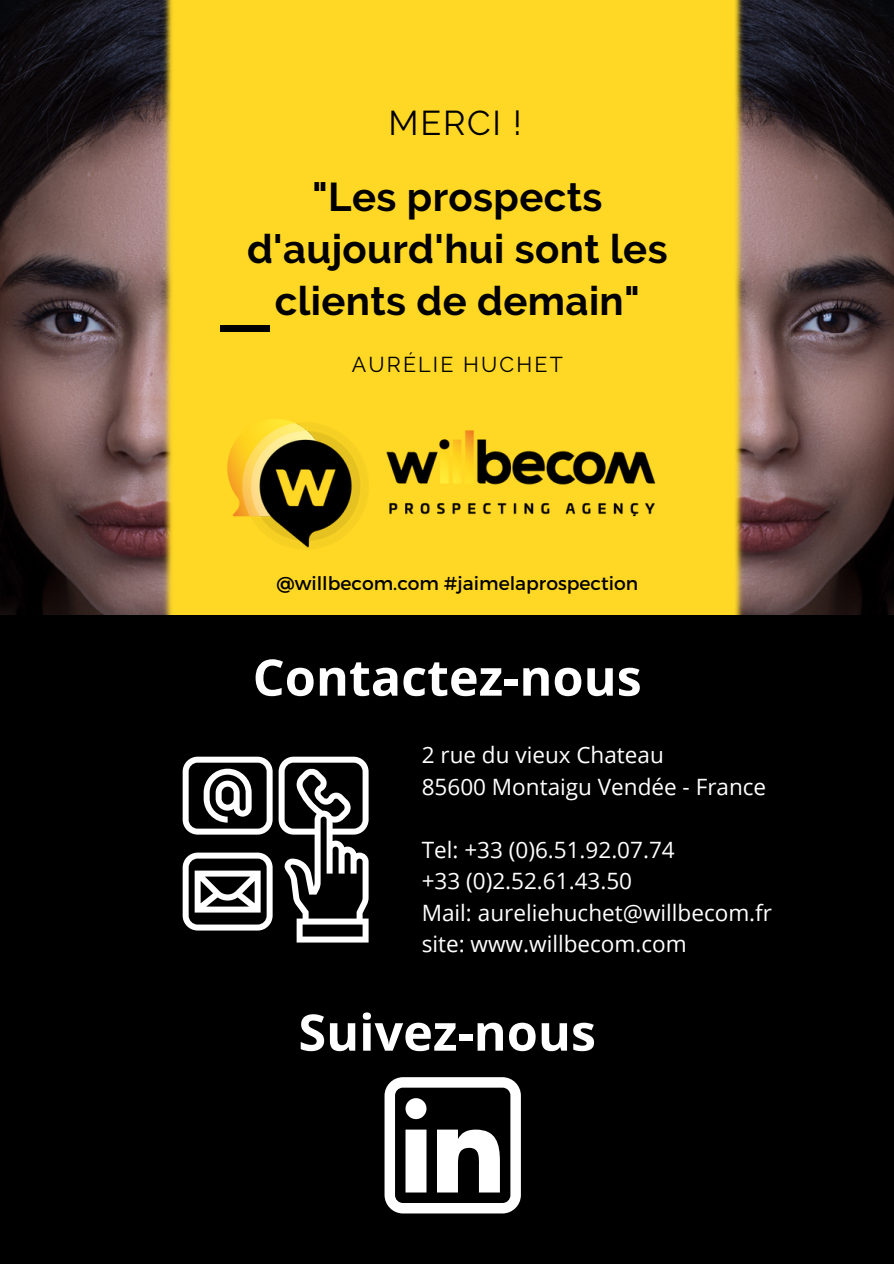
<style>
.page{position:relative;width:894px;height:1264px;background:#fff}
.page>*{position:absolute;margin:0;border:0;box-sizing:border-box;transform-origin:0 0}
.t1{font:700 50.25px "Open Sans";color:#fff}
.t2{font:700 40.05px/52.1px "Raleway";letter-spacing:.01em;color:#000;text-align:center}
.t3{font:34.35px "Raleway";letter-spacing:.05em;color:#000}
.t4{font:22.5px "Open Sans";color:#fff}
.t5{font:21.45px "Raleway";letter-spacing:.1em;color:#000}
.t6{font:18.75px "Montserrat";color:#000}
</style>
<div class="page">
<div style="left:0;top:0;width:893px;height:615px;background:#ffd825"></div>
<div style="left:220px;top:325px;width:50px;height:7px;background:#000"></div>
<img style="left:735px;top:0;width:158px;height:615px">
<img style="left:0;top:0;width:172px;height:615px">
<img style="left:227px;top:419px;width:429px;height:129px">
<div style="left:0;top:615px;width:893px;height:648px;background:#000"></div>
<svg style="left:384px;top:1077px;width:136px;height:136px"></svg>
<svg style="left:278px;top:756px;width:90px;height:186px"></svg>
<svg style="left:183px;top:756px;width:89px;height:78px"></svg>
<svg style="left:183px;top:852px;width:89px;height:78px"></svg>
<p class="t3" style="left:388px;top:103px;width:135px">MERCI !</p>
<p class="t2" style="left:247px;top:171px;width:422px">"Les prospects d'aujourd'hui sont les clients de demain"</p>
<p class="t5" style="left:352px;top:352px;width:212px">AURÉLIE HUCHET</p>
<p class="t6" style="left:276px;top:571px;width:363px">@willbecom.com #jaimelaprospection</p>
<p class="t1" style="left:252px;top:642px;width:390px">Contactez-nous</p>
<p class="t4" style="left:421px;top:739px;width:243px">2 rue du vieux Chateau</p>
<p class="t4" style="left:421px;top:770px;width:346px">85600 Montaigu Vendée - France</p>
<p class="t4" style="left:421px;top:833px;width:254px">Tel: +33 (0)6.51.92.07.74</p>
<p class="t4" style="left:421px;top:865px;width:212px">+33 (0)2.52.61.43.50</p>
<p class="t4" style="left:421px;top:896px;width:352px">Mail: aureliehuchet@willbecom.fr</p>
<p class="t4" style="left:421px;top:928px;width:266px">site: www.willbecom.com</p>
<p class="t1" style="left:298px;top:996px;width:299px">Suivez-nous</p>
</div>
